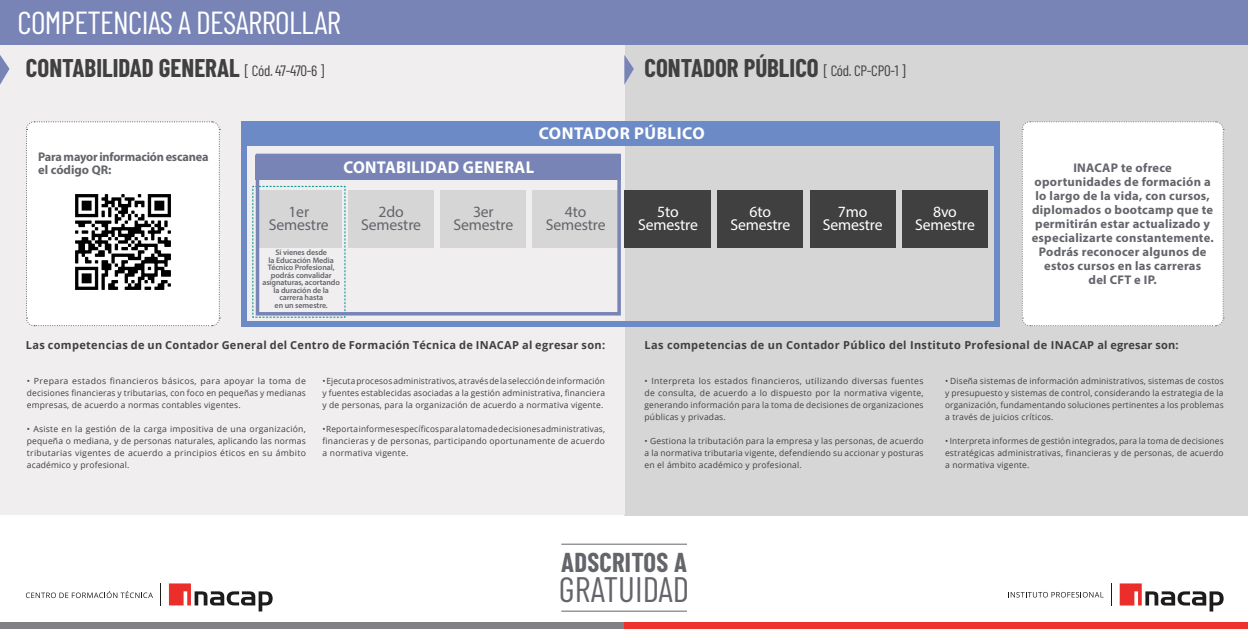
<style>
.page{position:relative;width:1248px;height:629px;background:#fff}
.page>*{position:absolute;margin:0;border:0;box-sizing:border-box;transform-origin:0 0}
.t1{font:35.3px "Barlow Condensed";color:#63656a}
.t2{font:31.85px "Barlow Condensed";letter-spacing:-.02em;color:#fff}
.t3{font:700 26.65px "Barlow Condensed";letter-spacing:.01em;color:#63656a}
.t4{font:700 25px "Barlow Condensed";color:#404040}
.t5{font:700 17.15px "Myriad Pro";letter-spacing:.02em;color:#fff;scale:.96 1}
.t6{font:700 17.15px "Myriad Pro";letter-spacing:.02em;color:#fff}
.t7{font:15.7px/12.8px "Myriad Pro";letter-spacing:-.01em;color:#63656a;text-align:center}
.t8{font:15.7px/12.8px "Myriad Pro";letter-spacing:-.01em;color:#fff;text-align:center}
.t9{font:700 12.55px/14px "Myriad Pro";letter-spacing:.02em;color:#63656a;text-align:center}
.t10{font:700 12.55px/13.3px "Myriad Pro";letter-spacing:-.015em;color:#63656a}
.t11{font:700 11px "Open Sans";letter-spacing:.03em;color:#404040}
.t12{font:8.5px/12px "Open Sans";letter-spacing:.02em;color:#404040;text-align:justify}
.t13{font:600 8px/7.5px "Myriad Pro";letter-spacing:-.01em;color:#63656a;text-align:center}
.s1{font-weight:400;font-size:15px}
</style>
<div class="page">
<div style="left:624px;top:0;width:624px;height:515px;background:#d7d6d7"></div>
<div style="left:0;top:0;width:624px;height:515px;background:#f0eeef"></div>
<svg style="left:0;top:55px;width:10px;height:30px"></svg>
<svg style="left:624px;top:55px;width:10px;height:30px"></svg>
<div style="left:0;top:622px;width:624px;height:7px;background:#818185"></div>
<div style="left:624px;top:622px;width:624px;height:7px;background:#ee312c"></div>
<div style="left:241px;top:321px;width:758px;height:5px;background:#6c8bc6"></div>
<div style="left:256px;top:155px;width:365px;height:25px;background:#7884b6"></div>
<div style="left:348px;top:190px;width:86px;height:57px;background:#d7d6d7"></div>
<div style="left:440px;top:190px;width:86px;height:57px;background:#d7d6d7"></div>
<div style="left:533px;top:190px;width:88px;height:57px;background:#d7d6d7"></div>
<div style="left:624px;top:190px;width:87px;height:57px;background:#404040"></div>
<div style="left:717px;top:190px;width:86px;height:57px;background:#404040"></div>
<div style="left:809px;top:190px;width:86px;height:57px;background:#404040"></div>
<div style="left:902px;top:190px;width:86px;height:57px;background:#404040"></div>
<div style="left:241px;top:121px;width:752px;height:25px;background:#6c8bc6"></div>
<div style="left:241px;top:129px;width:5px;height:197px;background:#6c8bc6"></div>
<div style="left:993px;top:121px;width:6px;height:205px;background:#6c8bc6"></div>
<svg style="left:252px;top:186px;width:94px;height:132px"></svg>
<div style="left:1021px;top:121px;width:203px;height:206px;background:#fff"></div>
<div style="left:26px;top:121px;width:194px;height:206px;background:#fff"></div>
<div style="left:0;top:0;width:1248px;height:44px;background:#7884b6"></div>
<hr style="left:561px;top:544px;width:126px;height:1px;background:#63656a">
<hr style="left:561px;top:611px;width:126px;height:1px;background:#63656a">
<div style="left:256px;top:154px;width:365px;height:161px;border:4px solid #7884b6"></div>
<svg style="left:26px;top:591px;width:127px;height:7px"></svg>
<svg style="left:169px;top:583px;width:104px;height:28px"></svg>
<svg style="left:1008px;top:592px;width:95px;height:5px"></svg>
<svg style="left:1119px;top:583px;width:104px;height:28px"></svg>
<svg style="left:1111px;top:583px;width:1px;height:22px"></svg>
<img style="left:62px;top:180px;width:123px;height:123px">
<h2 class="t2" style="left:18px;top:0;width:325px">COMPETENCIAS A DESARROLLAR</h2>
<h3 class="t4" style="left:26px;top:50px;width:300px">CONTABILIDAD GENERAL <span class="s1">[ Cód. 47-470-6 ]</span></h3>
<h3 class="t4" style="left:644px;top:50px;width:262px">CONTADOR PÚBLICO <span class="s1">[ Cód. CP-CP0-1 ]</span></h3>
<h3 class="t10" style="left:38px;top:150px;width:172px">Para mayor información escanea el código QR:</h3>
<h3 class="t6" style="left:539px;top:122px;width:167px">CONTADOR PÚBLICO</h3>
<h3 class="t5" style="left:343px;top:156px;width:200px">CONTABILIDAD GENERAL</h3>
<h3 class="t7" style="left:269px;top:205px;width:61px">1er<br>Semestre</h3>
<p class="t13" style="left:262px;top:249px;width:79px">Si vienes desde<br>la Educación Media<br>Técnico Profesional, podrás convalidar asignaturas, acortando la duración de la carrera hasta<br>en un semestre.</p>
<h3 class="t7" style="left:361px;top:205px;width:61px">2do<br>Semestre</h3>
<h3 class="t7" style="left:453px;top:205px;width:61px">3er<br>Semestre</h3>
<h3 class="t7" style="left:546px;top:205px;width:61px">4to<br>Semestre</h3>
<h3 class="t8" style="left:638px;top:205px;width:61px">5to<br>Semestre</h3>
<h3 class="t8" style="left:730px;top:205px;width:61px">6to<br>Semestre</h3>
<h3 class="t8" style="left:822px;top:205px;width:61px">7mo<br>Semestre</h3>
<h3 class="t8" style="left:915px;top:205px;width:61px">8vo<br>Semestre</h3>
<p class="t9" style="left:1031px;top:161px;width:183px">INACAP te ofrece oportunidades de formación a lo largo de la vida, con cursos, diplomados o bootcamp que te permitirán estar actualizado y especializarte constantemente.<br>Podrás reconocer algunos de estos cursos en las carreras<br>del CFT e IP.</p>
<p class="t11" style="left:26px;top:337px;width:581px">Las competencias de un Contador General del Centro de Formación Técnica de INACAP al egresar son:</p>
<p class="t11" style="left:644px;top:337px;width:535px">Las competencias de un Contador Público del Instituto Profesional de INACAP al egresar son:</p>
<p class="t12" style="left:27px;top:375px;width:280px">• Prepara estados financieros básicos, para apoyar la toma de decisiones financieras y tributarias, con foco en pequeñas y medianas empresas, de acuerdo a normas contables vigentes.</p>
<p class="t12" style="left:27px;top:423px;width:280px">• Asiste en la gestión de la carga impositiva de una organización, pequeña o mediana, y de personas naturales, aplicando las normas tributarias vigentes de acuerdo a principios éticos en su ámbito académico y profesional.</p>
<p class="t12" style="left:322px;top:375px;width:284px">• Ejecuta procesos administrativos, a través de la selección de información y fuentes establecidas asociadas a la gestión administrativa, financiera y de personas, para la organización de acuerdo a normativa vigente.</p>
<p class="t12" style="left:322px;top:423px;width:284px">• Reporta informes específicos para la toma de decisiones administrativas, financieras y de personas, participando oportunamente de acuerdo a normativa vigente.</p>
<p class="t12" style="left:644px;top:375px;width:280px">• Interpreta los estados financieros, utilizando diversas fuentes de consulta, de acuerdo a lo dispuesto por la normativa vigente, generando información para la toma de decisiones de organizaciones públicas y privadas.</p>
<p class="t12" style="left:644px;top:435px;width:280px">• Gestiona la tributación para la empresa y las personas, de acuerdo a la normativa tributaria vigente, defendiendo su accionar y posturas en el ámbito académico y profesional.</p>
<p class="t12" style="left:945px;top:375px;width:280px">• Diseña sistemas de información administrativos, sistemas de costos y presupuesto y sistemas de control, considerando la estrategia de la organización, fundamentando soluciones pertinentes a los problemas a través de juicios críticos.</p>
<p class="t12" style="left:945px;top:435px;width:280px">• Interpreta informes de gestión integrados, para la toma de decisiones estratégicas administrativas, financieras y de personas, de acuerdo a normativa vigente.</p>
<h3 class="t3" style="left:561px;top:543px;width:127px">ADSCRITOS A</h3>
<h1 class="t1" style="left:559px;top:564px;width:132px">GRATUIDAD</h1>
</div>
